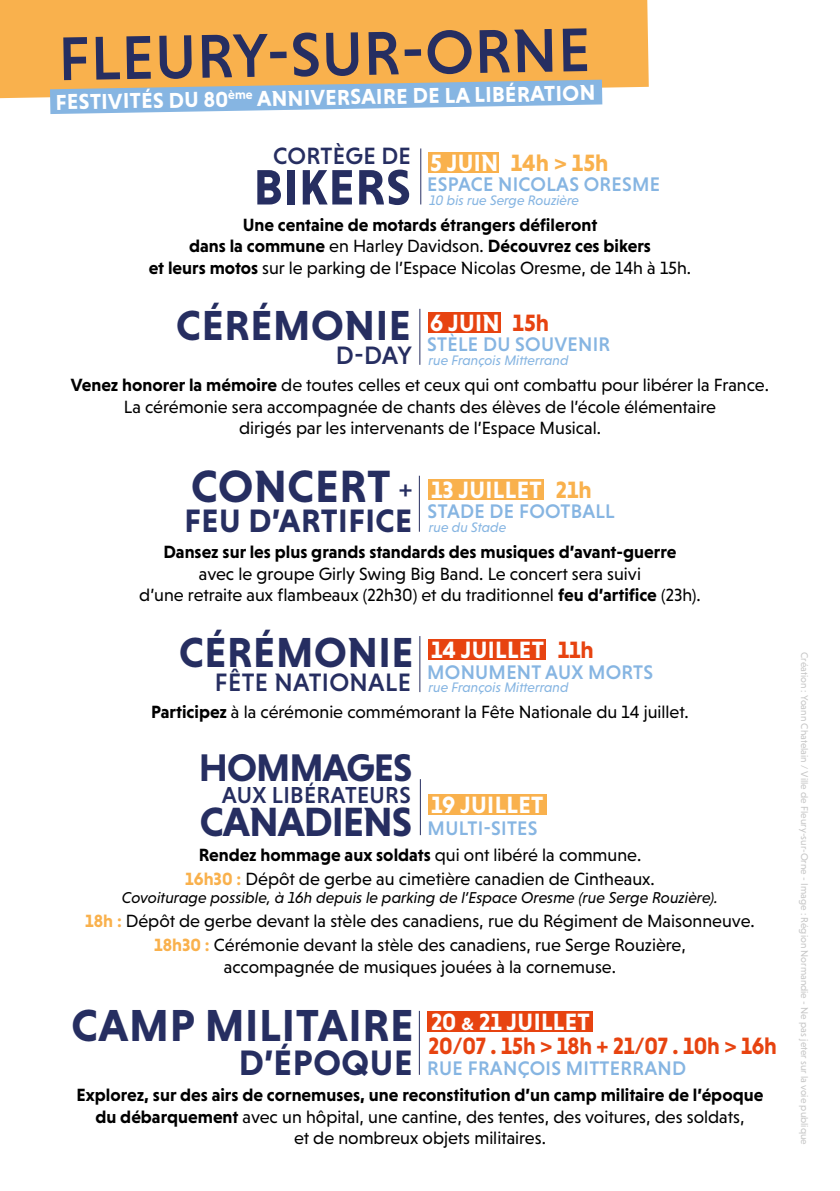
<style>
.page{position:relative;width:840px;height:1191px;background:#fff}
.page>*{position:absolute;margin:0;border:0;box-sizing:border-box;transform-origin:0 0}
.t1{font:500 62.8px "Niveau Grotesk";color:#262e61}
.t2{font:700 50.6px "Niveau Grotesk";letter-spacing:.015em;color:#262e61}
.t3{font:700 46px "Niveau Grotesk";letter-spacing:.015em;color:#262e61}
.t4{font:700 45.6px "Niveau Grotesk";letter-spacing:.015em;color:#262e61}
.t5{font:700 42.8px "Niveau Grotesk";letter-spacing:.015em;color:#262e61}
.t6{font:700 41.6px "Niveau Grotesk";letter-spacing:-.025em;color:#262e61}
.t7{font:700 39.2px "Niveau Grotesk";letter-spacing:-.025em;color:#262e61}
.t8{font:700 36px "Niveau Grotesk";letter-spacing:.015em;color:#262e61}
.t9{font:700 33px "Niveau Grotesk";letter-spacing:.015em;color:#262e61}
.t10{font:500 25.6px "Niveau Grotesk";letter-spacing:.015em;color:#262e61}
.t11{font:700 24px "Niveau Grotesk";letter-spacing:.015em;color:#fff}
.t12{font:700 24px/24.8px "Niveau Grotesk";letter-spacing:-.01em;color:#e74310;scale:.96 1}
.t13{font:700 24px "Niveau Grotesk";color:#f9b14d}
.t14{font:500 24px "Niveau Grotesk";letter-spacing:.015em;color:#262e61}
.t15{font:500 23.4px "Niveau Grotesk";letter-spacing:.015em;color:#262e61}
.t16{font:700 22px "Niveau Grotesk";color:#fff}
.t17{font:500 20px "Niveau Grotesk";letter-spacing:.015em;color:#86b5e2}
.t18{font:18px/21.6px "Niveau Grotesk";color:#000;text-align:center}
.t19{font:700 18px/21.6px "Niveau Grotesk";color:#000;text-align:center}
.t20{font:italic 16px "Niveau Grotesk";color:#000}
.t21{font:italic 14px "Niveau Grotesk";color:#86b5e2}
.t22{font:10px "Niveau Grotesk";color:#c6c6c6}
.s1{color:#fff}
.s2{font-weight:400}
.s3{color:#e74310}
.s4{font-weight:700}
.s5{font-weight:500;font-size:26.4px}
.s6{color:#f9b14d}
.s7{font-weight:700;color:#f9b14d}
.s8{font-size:18px;color:#fff}
</style>
<div class="page">
<div style="left:0;top:0;width:648px;height:98px;background:#f9b14d"></div>
<svg style="left:50px;top:80px;width:552px;height:34px;background:#a6bed2"></svg>
<div style="left:428px;top:152px;width:71px;height:21px;background:#f9b14d"></div>
<hr style="left:420px;top:148px;width:1px;height:56px;background:#262e61">
<div style="left:428px;top:312px;width:73px;height:21px;background:#e74310"></div>
<hr style="left:419px;top:309px;width:1px;height:56px;background:#262e61">
<div style="left:428px;top:639px;width:117px;height:21px;background:#e74310"></div>
<hr style="left:419px;top:636px;width:1px;height:56px;background:#262e61">
<div style="left:428px;top:479px;width:115px;height:21px;background:#f9b14d"></div>
<hr style="left:419px;top:476px;width:1px;height:56px;background:#262e61">
<div style="left:428px;top:794px;width:118px;height:21px;background:#f9b14d"></div>
<hr style="left:420px;top:779px;width:1px;height:56px;background:#262e61">
<div style="left:427px;top:1011px;width:165px;height:20px;background:#e74310"></div>
<hr style="left:419px;top:1011px;width:1px;height:63px;background:#262e61">
<h1 class="t1" style="left:58px;top:23px;width:533px;rotate:-1deg">FLEURY-SUR-ORNE</h1>
<p class="t16" style="left:55px;top:89px;width:541px;rotate:-1deg">FESTIVITÉS DU 80<sup>ème</sup> ANNIVERSAIRE DE LA LIBÉRATION</p>
<h3 class="t14" style="left:273px;top:142px;width:139px">CORTÈGE DE</h3>
<h2 class="t2" style="left:253px;top:158px;width:159px">BIKERS</h2>
<h3 class="t13" style="left:430px;top:149px;width:180px"><span class="s1">5 JUIN</span> 14h &gt; 15h</h3>
<p class="t17" style="left:427px;top:173px;width:234px">ESPACE NICOLAS ORESME</p>
<p class="t21" style="left:429px;top:192px;width:151px">10 bis rue Serge Rouzière</p>
<p class="t19" style="left:149px;top:213px;width:543px">Une centaine de motards étrangers défileront<br>dans la commune <span class="s2">en Harley Davidson.</span> Découvrez ces bikers<br>et leurs motos <span class="s2">sur le parking de l’Espace Nicolas Oresme, de 14h à 15h.</span></p>
<h3 class="t5" style="left:176px;top:300px;width:236px">CÉRÉMONIE</h3>
<h3 class="t10" style="left:336px;top:340px;width:77px">D-DAY</h3>
<h3 class="t11" style="left:430px;top:309px;width:121px">6 JUIN <span class="s3">15h</span></h3>
<p class="t17" style="left:427px;top:333px;width:184px">STÈLE DU SOUVENIR</p>
<p class="t21" style="left:428px;top:352px;width:141px">rue François Mitterrand</p>
<p class="t18" style="left:71px;top:374px;width:699px"><span class="s4">Venez honorer la mémoire</span> de toutes celles et ceux qui ont combattu pour libérer la France.<br>La cérémonie sera accompagnée de chants des élèves de l’école élémentaire<br>dirigés par les intervenants de l’Espace Musical.</p>
<h3 class="t3" style="left:191px;top:460px;width:223px">CONCERT <span class="s5">+</span></h3>
<h3 class="t9" style="left:184px;top:501px;width:229px">FEU D’ARTIFICE</h3>
<h3 class="t11" style="left:431px;top:476px;width:162px">13 JUILLET <span class="s6">21h</span></h3>
<p class="t17" style="left:427px;top:500px;width:188px">STADE DE FOOTBALL</p>
<p class="t21" style="left:428px;top:519px;width:79px">rue du Stade</p>
<p class="t19" style="left:163px;top:541px;width:514px">Dansez sur les plus grands standards des musiques d’avant-guerre</p>
<p class="t18" style="left:139px;top:562px;width:562px">avec le groupe Girly Swing Big Band. Le concert sera suivi<br>d’une retraite aux flambeaux (22h30) et du traditionnel <span class="s4">feu d’artifice</span> (23h).</p>
<h3 class="t5" style="left:179px;top:627px;width:236px">CÉRÉMONIE</h3>
<h3 class="t10" style="left:215px;top:667px;width:197px">FÊTE NATIONALE</h3>
<h3 class="t11" style="left:431px;top:636px;width:164px">14 JUILLET <span class="s3">11h</span></h3>
<p class="t17" style="left:427px;top:660px;width:227px">MONUMENT AUX MORTS</p>
<p class="t21" style="left:428px;top:679px;width:141px">rue François Mitterrand</p>
<p class="t18" style="left:151px;top:701px;width:539px"><span class="s4">Participez</span> à la cérémonie commémorant la Fête Nationale du 14 juillet.</p>
<h3 class="t7" style="left:199px;top:745px;width:215px">HOMMAGES</h3>
<p class="t15" style="left:221px;top:782px;width:190px">AUX LIBÉRATEURS</p>
<h3 class="t6" style="left:200px;top:798px;width:214px">CANADIENS</h3>
<h3 class="t11" style="left:431px;top:791px;width:114px">19 JUILLET</h3>
<p class="t17" style="left:427px;top:817px;width:111px">MULTI-SITES</p>
<p class="t18" style="left:185px;top:843px;width:471px;line-height:24px"><span class="s4">Rendez hommage aux soldats</span> qui ont libéré la commune.<br><span class="s7">16h30 :</span> Dépôt de gerbe au cimetière canadien de Cintheaux.</p>
<p class="t20" style="left:122px;top:888px;width:597px">Covoiturage possible, à 16h depuis le parking de l’Espace Oresme (rue Serge Rouzière).</p>
<p class="t18" style="left:85px;top:909px;width:670px;line-height:24px"><span class="s7">18h :</span> Dépôt de gerbe devant la stèle des canadiens, rue du Régiment de Maisonneuve.<br><span class="s7">18h30 :</span> Cérémonie devant la stèle des canadiens, rue Serge Rouzière,</p>
<p class="t18" style="left:224px;top:956px;width:393px">accompagnée de musiques jouées à la cornemuse.</p>
<h3 class="t4" style="left:71px;top:999px;width:343px">CAMP MILITAIRE</h3>
<h3 class="t8" style="left:239px;top:1041px;width:175px">D’ÉPOQUE</h3>
<h3 class="t12" style="left:428px;top:1008px;width:364px"><span class="s1">20</span> <span class="s8">&amp;</span> <span class="s1">21 JUILLET<br></span>20/07 . 15h &gt; 18h + 21/07 . 10h &gt; 16h</h3>
<p class="t17" style="left:427px;top:1056px;width:260px">RUE FRANÇOIS MITTERRAND</p>
<p class="t19" style="left:77px;top:1083px;width:687px">Explorez, sur des airs de cornemuses, une reconstitution d’un camp militaire de l’époque du débarquement <span class="s2">avec un hôpital, une cantine, des tentes, des voitures, des soldats,<br>et de nombreux objets militaires.</span></p>
<p class="t22" style="left:809px;top:652px;width:494px;rotate:90deg">Création : Yoann Chatelain / Ville de Fleury-sur-Orne - Image : Région Normandie - Ne pas jeter sur la voie publique</p>
</div>
